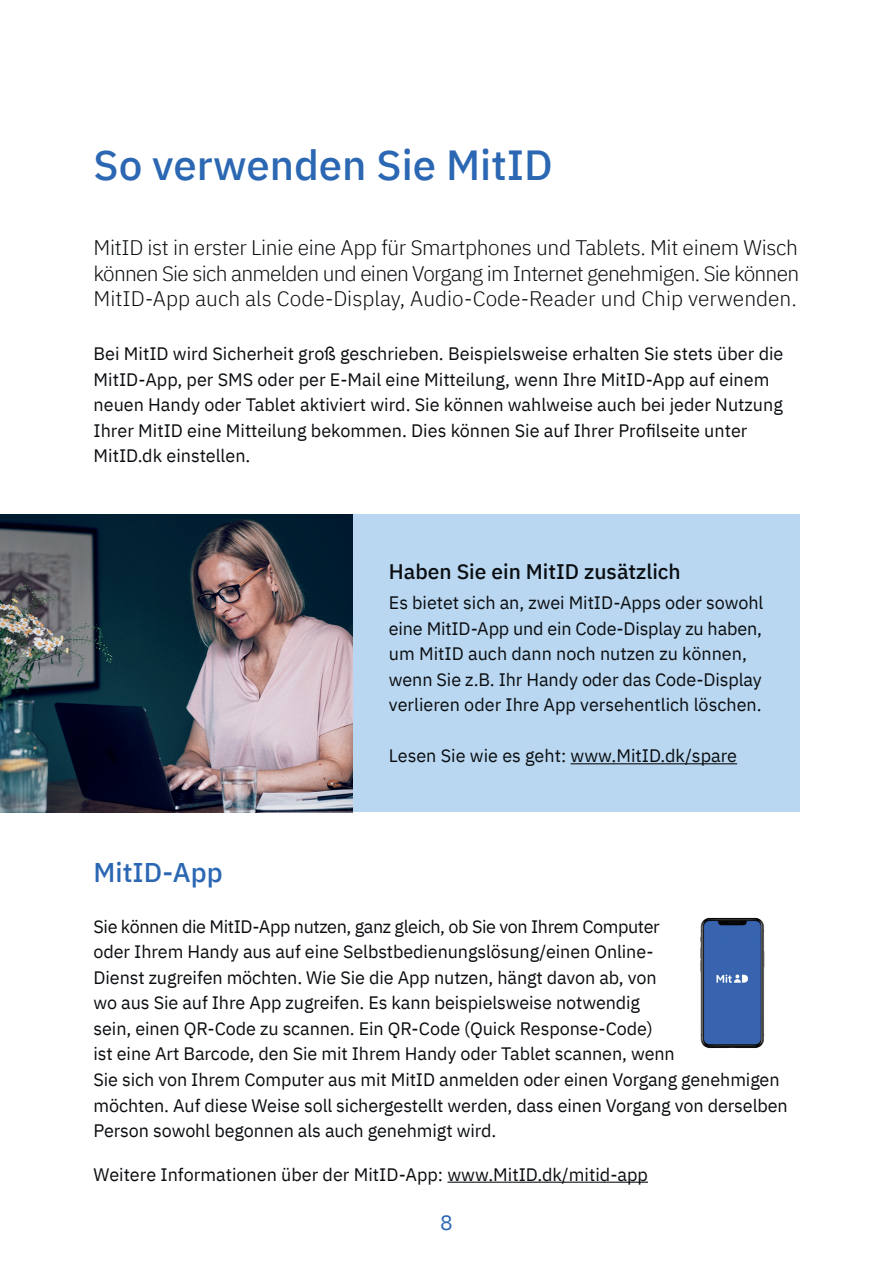
<style>
.page{position:relative;width:893px;height:1263px;background:#fff}
.page>*{position:absolute;margin:0;border:0;box-sizing:border-box;transform-origin:0 0}
.t1{font:500 42px "IBM Plex Sans";color:#2b67b2}
.t2{font:500 27px "IBM Plex Sans";color:#2b67b2}
.t3{font:300 21px/25.5px "IBM Plex Sans";color:#0a0d10;text-align:justify}
.t4{font:500 21px "IBM Plex Sans";color:#0a0d10}
.t5{font:21px "IBM Plex Sans";color:#2b67b2}
.t6{font:18px/25.5px "IBM Plex Sans";letter-spacing:-.005em;color:#0a0d10}
</style>
<div class="page">
<div style="left:353px;top:514px;width:446px;height:298px;background:#b9d7f0"></div>
<img style="left:0;top:514px;width:353px;height:298px">
<hr style="left:447px;top:1181px;width:201px;height:2px;background:#0a0d10">
<hr style="left:571px;top:763px;width:166px;height:1px;background:#0a0d10">
<img style="left:700px;top:917px;width:65px;height:132px">
<h1 class="t1" style="left:94px;top:133px;width:461px">So verwenden Sie MitID</h1>
<p class="t3" style="left:94px;top:233px;width:707px">MitID ist in erster Linie eine App für Smartphones und Tablets. Mit einem Wisch können Sie sich anmelden und einen Vorgang im Internet genehmigen. Sie können MitID-App auch als Code-Display, Audio-Code-Reader und Chip verwenden.</p>
<p class="t6" style="left:94px;top:340px;width:691px">Bei MitID wird Sicherheit groß geschrieben. Beispielsweise erhalten Sie stets über die MitID-App, per SMS oder per E-Mail eine Mitteilung, wenn Ihre MitID-App auf einem neuen Handy oder Tablet aktiviert wird. Sie können wahlweise auch bei jeder Nutzung Ihrer MitID eine Mitteilung bekommen. Dies können Sie auf Ihrer Profilseite unter MitID.dk einstellen.</p>
<p class="t4" style="left:389px;top:555px;width:293px">Haben Sie ein MitID zusätzlich</p>
<p class="t6" style="left:389px;top:588px;width:376px">Es bietet sich an, zwei MitID-Apps oder sowohl eine MitID-App und ein Code-Display zu haben, um MitID auch dann noch nutzen zu können, wenn Sie z.B. Ihr Handy oder das Code-Display verlieren oder Ihre App versehentlich löschen.</p>
<p class="t6" style="left:389px;top:741px;width:350px">Lesen Sie wie es geht: www.MitID.dk/spare</p>
<h2 class="t2" style="left:94px;top:851px;width:131px">MitID-App</h2>
<p class="t6" style="left:94px;top:912px;width:696px">Sie können die MitID-App nutzen, ganz gleich, ob Sie von Ihrem Computer<br>oder Ihrem Handy aus auf eine Selbstbedienungslösung/einen Online-<br>Dienst zugreifen möchten. Wie Sie die App nutzen, hängt davon ab, von<br>wo aus Sie auf Ihre App zugreifen. Es kann beispielsweise notwendig<br>sein, einen QR-Code zu scannen. Ein QR-Code (Quick Response-Code)<br>ist eine Art Barcode, den Sie mit Ihrem Handy oder Tablet scannen, wenn<br>Sie sich von Ihrem Computer aus mit MitID anmelden oder einen Vorgang genehmigen möchten. Auf diese Weise soll sichergestellt werden, dass einen Vorgang von derselben Person sowohl begonnen als auch genehmigt wird.</p>
<p class="t6" style="left:94px;top:1160px;width:556px">Weitere Informationen über der MitID-App: www.MitID.dk/mitid-app</p>
<p class="t5" style="left:440px;top:1207px;width:14px">8</p>
</div>
